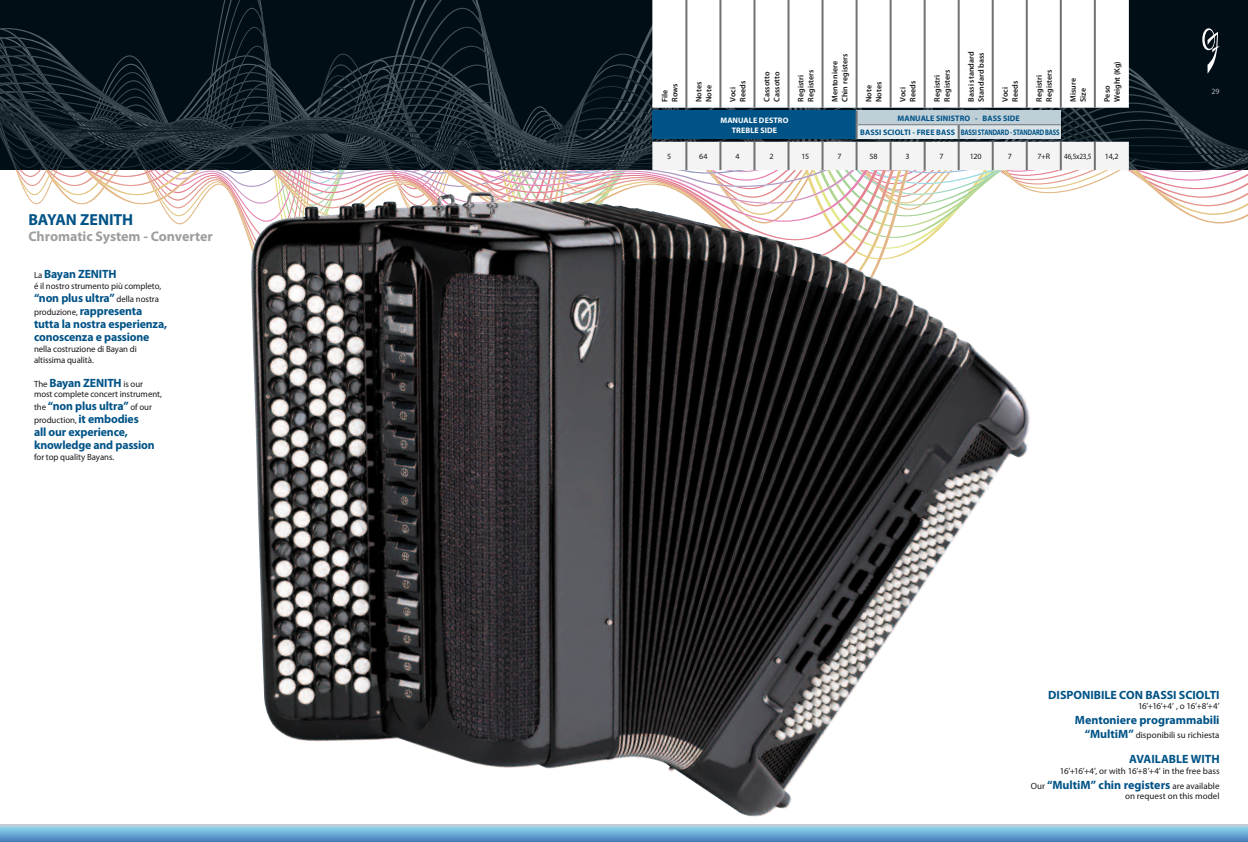
<style>
.page{position:relative;width:1248px;height:842px;background:#fff}
.page>*{position:absolute;margin:0;border:0;box-sizing:border-box;transform-origin:0 0}
.t1{font:700 16px "Myriad Pro";letter-spacing:-.01em;color:#005387}
.t2{font:700 14px "Myriad Pro";color:#9d9ea0}
.t3{font:700 12px/13px "Myriad Pro";letter-spacing:-.01em;color:#005387}
.t4{font:9px/10.8px "Myriad Pro";letter-spacing:-.005em;color:#1a171c}
.t5{font:600 8px/10px "Myriad Pro";letter-spacing:.01em;color:#1a171c}
.t6{font:700 8px/14.2px "Myriad Pro";color:#005387;text-align:center}
.t7{font:8px "Myriad Pro";letter-spacing:-.015em;color:#1a171c}
.t8{font:700 8px/10px "Myriad Pro";letter-spacing:.01em;color:#fff;text-align:center}
.t9{font:8px "Myriad Pro";letter-spacing:-.015em;color:#1a171c;scale:.9 1}
.t10{font:8px "Myriad Pro";color:#b1b3b4}
.s1{font-weight:400;font-size:9px;color:#1a171c}
.s2{font-weight:700;font-size:12px;color:#005387}
</style>
<div class="page">
<svg style="left:16px;top:170px;width:1231px;height:77px"></svg>
<svg style="left:0;top:0;width:1247px;height:170px;background:#101c24"></svg>
<svg style="left:0;top:824px;width:1247px;height:4px;background:#b1cfdc"></svg>
<svg style="left:1202px;top:28px;width:17px;height:46px"></svg>
<svg style="left:0;top:828px;width:1247px;height:14px;background:#66a4d1"></svg>
<img style="left:251px;top:194px;width:782px;height:623px">
<svg style="left:652px;top:0;width:476px;height:108px"></svg>
<hr style="left:719px;top:0;width:2px;height:108px;background:#707173">
<hr style="left:753px;top:0;width:2px;height:108px;background:#707173">
<hr style="left:787px;top:0;width:2px;height:108px;background:#707173">
<hr style="left:821px;top:0;width:2px;height:108px;background:#707173">
<hr style="left:855px;top:0;width:2px;height:108px;background:#707173">
<hr style="left:889px;top:0;width:2px;height:108px;background:#707173">
<hr style="left:923px;top:0;width:2px;height:108px;background:#707173">
<hr style="left:957px;top:0;width:2px;height:108px;background:#707173">
<hr style="left:991px;top:0;width:2px;height:108px;background:#707173">
<hr style="left:1025px;top:0;width:2px;height:108px;background:#707173">
<hr style="left:1059px;top:0;width:2px;height:108px;background:#707173">
<hr style="left:1093px;top:0;width:2px;height:108px;background:#707173">
<hr style="left:685px;top:0;width:2px;height:108px;background:#707173">
<svg style="left:652px;top:111px;width:476px;height:59px"></svg>
<hr style="left:857px;top:124px;width:101px;height:1px;background:#707173">
<hr style="left:958px;top:124px;width:102px;height:1px;background:#707173">
<h1 class="t1" style="left:28px;top:209px;width:106px">BAYAN ZENITH</h1>
<h2 class="t2" style="left:28px;top:228px;width:186px">Chromatic System - Converter</h2>
<h3 class="t3" style="left:34px;top:267px;width:84px"><span class="s1">La</span> Bayan ZENITH</h3>
<p class="t4" style="left:34px;top:281px;width:129px">é il nostro strumento più completo,</p>
<h3 class="t3" style="left:34px;top:291px;width:126px">“non plus ultra” <span class="s1">della nostra</span></h3>
<p class="t4" style="left:34px;top:307px;width:110px">produzione, <span class="s2">rappresenta</span></p>
<h3 class="t3" style="left:34px;top:317px;width:135px">tutta la nostra esperienza, conoscenza e passione</h3>
<p class="t4" style="left:34px;top:343px;width:104px">nella costruzione di Bayan di altissima qualità.</p>
<h3 class="t3" style="left:34px;top:376px;width:110px"><span class="s1">The</span> Bayan ZENITH <span class="s1">is our</span></h3>
<p class="t4" style="left:34px;top:389px;width:129px">most complete concert instrument,</p>
<h3 class="t3" style="left:34px;top:399px;width:119px"><span class="s1">the</span> “non plus ultra” <span class="s1">of our</span></h3>
<p class="t4" style="left:34px;top:415px;width:106px">production, <span class="s2">it embodies</span></p>
<h3 class="t3" style="left:34px;top:425px;width:122px">all our experience, knowledge and passion</h3>
<p class="t4" style="left:34px;top:452px;width:82px">for top quality Bayans.</p>
<p class="t5" style="left:659px;top:102px;width:20px;rotate:-90deg">File<br>Rows</p>
<p class="t5" style="left:693px;top:102px;width:22px;rotate:-90deg">Notes<br>Note</p>
<p class="t5" style="left:727px;top:102px;width:23px;rotate:-90deg">Voci<br>Reeds</p>
<p class="t5" style="left:761px;top:102px;width:32px;rotate:-90deg">Cassotto<br>Cassotto</p>
<p class="t5" style="left:795px;top:102px;width:34px;rotate:-90deg">Registri<br>Registers</p>
<p class="t5" style="left:829px;top:102px;width:50px;rotate:-90deg">Mentoniere<br>Chin registers</p>
<p class="t5" style="left:863px;top:102px;width:22px;rotate:-90deg">Note<br>Notes</p>
<p class="t5" style="left:897px;top:102px;width:23px;rotate:-90deg">Voci<br>Reeds</p>
<p class="t5" style="left:931px;top:102px;width:34px;rotate:-90deg">Registri<br>Registers</p>
<p class="t5" style="left:965px;top:102px;width:52px;rotate:-90deg">Bassi standard<br>Standard bass</p>
<p class="t5" style="left:999px;top:102px;width:23px;rotate:-90deg">Voci<br>Reeds</p>
<p class="t5" style="left:1033px;top:102px;width:34px;rotate:-90deg">Registri<br>Registers</p>
<p class="t5" style="left:1067px;top:102px;width:25px;rotate:-90deg">Misure<br>Size</p>
<p class="t8" style="left:720px;top:115px;width:69px">MANUALE DESTRO<br>TREBLE SIDE</p>
<p class="t6" style="left:860px;top:111px;width:201px">MANUALE SINISTRO - BASS SIDE<br>BASSI SCIOLTI - FREE BASS BASSI STANDARD - STANDARD BASS</p>
<p class="t5" style="left:1101px;top:102px;width:42px;rotate:-90deg">Peso<br>Weight (Kg)</p>
<p class="t7" style="left:667px;top:151px;width:6px">5</p>
<p class="t7" style="left:699px;top:151px;width:10px">64</p>
<p class="t7" style="left:735px;top:151px;width:6px">4</p>
<p class="t7" style="left:769px;top:151px;width:6px">2</p>
<p class="t7" style="left:801px;top:151px;width:9px">15</p>
<p class="t7" style="left:837px;top:151px;width:6px">7</p>
<p class="t7" style="left:869px;top:151px;width:10px">58</p>
<p class="t7" style="left:905px;top:151px;width:6px">3</p>
<p class="t7" style="left:939px;top:151px;width:6px">7</p>
<p class="t7" style="left:969px;top:151px;width:13px">120</p>
<p class="t7" style="left:1007px;top:151px;width:6px">7</p>
<p class="t7" style="left:1037px;top:151px;width:14px">7+R</p>
<p class="t9" style="left:1063px;top:151px;width:32px">46,5x23,5</p>
<p class="t7" style="left:1104px;top:151px;width:15px">14,2</p>
<p class="t10" style="left:1211px;top:86px;width:10px">29</p>
<h3 class="t3" style="left:1048px;top:688px;width:173px">DISPONIBILE CON BASSI SCIOLTI</h3>
<p class="t4" style="left:1137px;top:701px;width:83px">16’+16’+4’ , o 16’+8’+4’</p>
<h3 class="t3" style="left:1074px;top:713px;width:146px">Mentoniere programmabili</h3>
<p class="t4" style="left:1084px;top:730px;width:136px"><span class="s2">“MultiM”</span> disponibili su richiesta</p>
<h3 class="t3" style="left:1129px;top:752px;width:92px">AVAILABLE WITH</h3>
<p class="t4" style="left:1059px;top:766px;width:161px">16’+16’+4’, or with 16’+8’+4’ in the free bass</p>
<h3 class="t3" style="left:1030px;top:778px;width:190px"><span class="s1">Our</span> “MultiM” chin registers <span class="s1">are available</span></h3>
<p class="t4" style="left:1124px;top:791px;width:96px">on request on this model</p>
</div>
